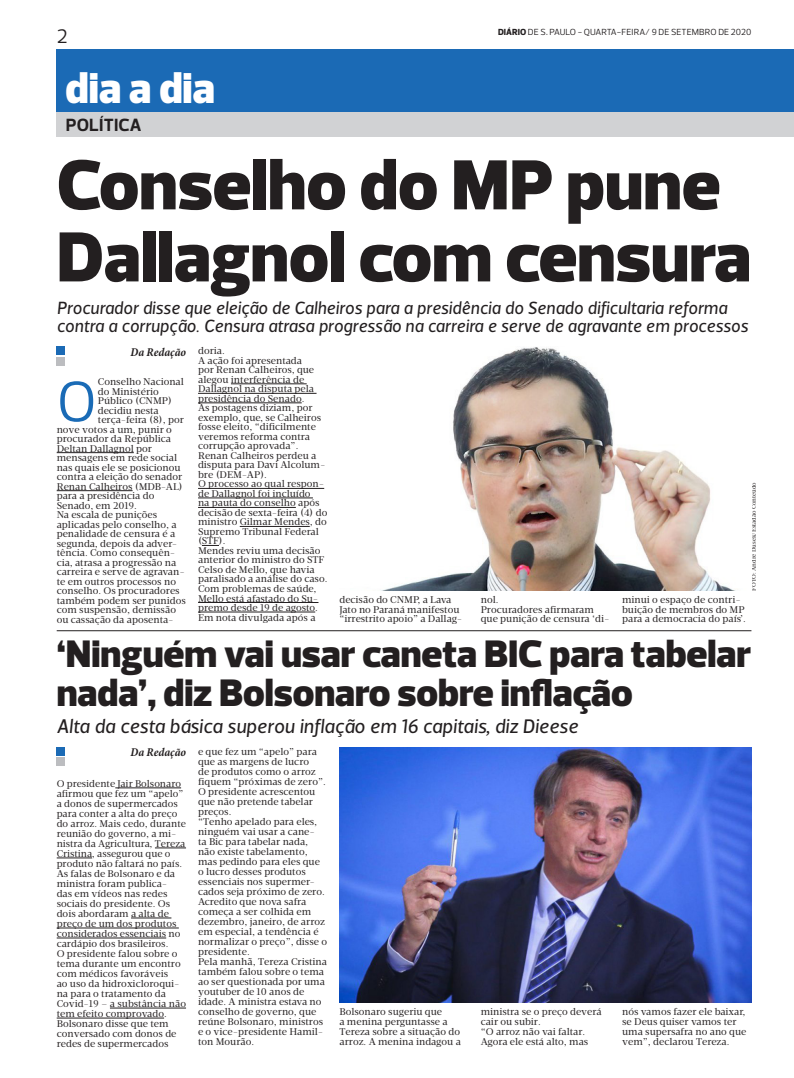
<style>
.page{position:relative;width:794px;height:1078px;background:#fff}
.page>*{position:absolute;margin:0;border:0;box-sizing:border-box;transform-origin:0 0}
.t1{font:900 72px/72px "Prelo";color:#231f20}
.t2{font:58px "Prelo";color:#1a6bb6}
.t3{font:900 44px "Prelo";color:#fff}
.t4{font:900 39px/39px "Prelo";color:#231f20}
.t5{font:italic 20px "Velino Sans";color:#231f20}
.t6{font:20px "Prelo";color:#231f20}
.t7{font:italic 18px/18px "Velino Sans";color:#231f20}
.t8{font:700 18px "Prelo";letter-spacing:.015em;color:#231f20}
.t9{font:italic 700 condensed 12px "Minion Pro";letter-spacing:-.005em;color:#231f20}
.t10{font:10px/10px "Velino Text";color:#231f20}
.t11{font:9px "Prelo";color:#231f20}
.t12{font:6px "Velino Text";color:#231f20}
.s1{font-weight:800}
</style>
<div class="page">
<div style="left:57px;top:50px;width:737px;height:62px;background:#1b6ab5"></div>
<div style="left:57px;top:112px;width:737px;height:25px;background:#d1d2d4"></div>
<hr style="left:57px;top:452px;width:77px;height:1px;background:#231f20">
<hr style="left:57px;top:490px;width:76px;height:1px;background:#231f20">
<div style="left:57px;top:357px;width:8px;height:8px;background:#bcbdc0"></div>
<div style="left:57px;top:347px;width:8px;height:8px;background:#1b6ab5"></div>
<hr style="left:231px;top:383px;width:76px;height:1px;background:#231f20">
<hr style="left:198px;top:393px;width:118px;height:1px;background:#231f20">
<hr style="left:198px;top:402px;width:104px;height:1px;background:#231f20">
<hr style="left:198px;top:488px;width:126px;height:1px;background:#231f20">
<hr style="left:198px;top:497px;width:115px;height:1px;background:#231f20">
<hr style="left:198px;top:507px;width:98px;height:1px;background:#231f20">
<hr style="left:240px;top:526px;width:70px;height:1px;background:#231f20">
<svg style="left:202px;top:545px;width:17px;height:1px"></svg>
<hr style="left:198px;top:602px;width:120px;height:1px;background:#231f20">
<hr style="left:198px;top:611px;width:117px;height:1px;background:#231f20">
<hr style="left:57px;top:630px;width:694px;height:1px;background:#231f20">
<hr style="left:115px;top:787px;width:66px;height:1px;background:#231f20">
<hr style="left:155px;top:847px;width:31px;height:1px;background:#231f20">
<hr style="left:57px;top:857px;width:35px;height:1px;background:#231f20">
<hr style="left:131px;top:917px;width:40px;height:1px;background:#231f20">
<hr style="left:57px;top:927px;width:122px;height:1px;background:#231f20">
<hr style="left:57px;top:937px;width:109px;height:1px;background:#231f20">
<hr style="left:110px;top:1007px;width:76px;height:1px;background:#231f20">
<hr style="left:57px;top:1017px;width:107px;height:1px;background:#231f20">
<div style="left:57px;top:757px;width:8px;height:9px;background:#bcbdc0"></div>
<div style="left:57px;top:747px;width:8px;height:8px;background:#1b6ab5"></div>
<img style="left:339px;top:747px;width:412px;height:254px">
<img style="left:384px;top:347px;width:349px;height:243px">
<h3 class="t6" style="left:57px;top:24px;width:12px">2</h3>
<h3 class="t3" style="left:66px;top:61px;width:151px">dia a dia</h3>
<p class="t11" style="left:498px;top:27px;width:255px"><span class="s1">DIÁRIO</span> DE S. PAULO - QUARTA-FEIRA/ 9 DE SETEMBRO DE 2020</p>
<p class="t8" style="left:66px;top:114px;width:77px">POLÍTICA</p>
<p class="t1" style="left:57px;top:149px;width:696px">Conselho do MP pune<br>Dallagnol com censura</p>
<p class="t7" style="left:57px;top:299px;width:693px">Procurador disse que eleição de Calheiros para a presidência do Senado dificultaria reforma contra a corrupção. Censura atrasa progressão na carreira e serve de agravante em processos</p>
<p class="t9" style="left:130px;top:343px;width:57px">Da Redação</p>
<p class="t2" style="left:57px;top:366px;width:42px">O</p>
<p class="t10" style="left:98px;top:377px;width:88px">Conselho Nacional</p>
<p class="t10" style="left:98px;top:386px;width:62px">do Ministério</p>
<p class="t10" style="left:98px;top:396px;width:76px">Público (CNMP)</p>
<p class="t10" style="left:98px;top:405px;width:62px">decidiu nesta</p>
<p class="t10" style="left:98px;top:415px;width:88px">terça-feira (8), por</p>
<p class="t10" style="left:57px;top:424px;width:117px">nove votos a um, punir o</p>
<p class="t10" style="left:57px;top:434px;width:116px">procurador da República</p>
<p class="t10" style="left:57px;top:443px;width:97px">Deltan Dallagnol por</p>
<p class="t10" style="left:57px;top:453px;width:122px">mensagens em rede social</p>
<p class="t10" style="left:57px;top:462px;width:125px">nas quais ele se posicionou</p>
<p class="t10" style="left:57px;top:472px;width:127px">contra a eleição do senador</p>
<p class="t10" style="left:57px;top:481px;width:128px">Renan Calheiros (MDB-AL)</p>
<p class="t10" style="left:57px;top:491px;width:99px">para a presidência do</p>
<p class="t10" style="left:57px;top:500px;width:82px">Senado, em 2019.</p>
<p class="t10" style="left:57px;top:510px;width:131px;line-height:9.5px">Na escala de punições aplicadas pelo conselho, a penalidade de censura é a segunda, depois da adver&shy;tência. Como consequên&shy;cia, atrasa a progressão na carreira e serve de agravan&shy;te em outros processos no conselho. Os procuradores também podem ser punidos com suspensão, demissão ou cassação da aposenta-</p>
<p class="t10" style="left:198px;top:346px;width:28px">doria.</p>
<p class="t10" style="left:198px;top:356px;width:125px;line-height:9.5px">A ação foi apresentada<br>por Renan Calheiros, que alegou interferência de<br>Dallagnol na disputa pela presidência do Senado.<br>As postagens diziam, por exemplo, que, se Calheiros fosse eleito, “dificilmente veremos reforma contra corrupção aprovada”.</p>
<p class="t10" style="left:198px;top:451px;width:129px;line-height:9.5px">Renan Calheiros perdeu a disputa para Davi Alcolum&shy;bre (DEM-AP).</p>
<p class="t10" style="left:198px;top:479px;width:131px;line-height:9.5px">O processo ao qual respon&shy;de Dallagnol foi incluído<br>na pauta do conselho após decisão de sexta-feira (4) do ministro Gilmar Mendes, do<br>Supremo Tribunal Federal (STF).</p>
<p class="t10" style="left:198px;top:546px;width:131px;line-height:9.5px">Mendes reviu uma decisão anterior do ministro do STF<br>Celso de Mello, que havia paralisado a análise do caso.<br>Com problemas de saúde,<br>Mello está afastado do Su&shy;premo desde 19 de agosto.</p>
<p class="t10" style="left:198px;top:612px;width:119px">Em nota divulgada após a</p>
<p class="t12" style="left:750px;top:590px;width:110px;rotate:-90deg">FOTO: André Dusek/Estadão Conteúdo</p>
<p class="t10" style="left:339px;top:595px;width:124px;line-height:9.5px">decisão do CNMP, a Lava<br>Jato no Paraná manifestou “irrestrito apoio” a Dallag-</p>
<p class="t10" style="left:481px;top:595px;width:19px">nol.</p>
<p class="t10" style="left:481px;top:604px;width:130px;line-height:9.5px">Procuradores afirmaram que punição de censura ‘di-</p>
<p class="t10" style="left:622px;top:595px;width:125px;line-height:9.5px">minui o espaço de contri&shy;buição de membros do MP para a democracia do país’.</p>
<p class="t4" style="left:57px;top:634px;width:696px">‘Ninguém vai usar caneta BIC para tabelar nada’, diz Bolsonaro sobre inflação</p>
<p class="t9" style="left:130px;top:744px;width:57px">Da Redação</p>
<p class="t10" style="left:57px;top:778px;width:131px">O presidente Jair Bolsonaro afirmou que fez um “apelo” a donos de supermercados para conter a alta do preço do arroz. Mais cedo, durante reunião do governo, a mi&shy;nistra da Agricultura, Tereza<br>Cristina, assegurou que o produto não faltará no país.</p>
<p class="t10" style="left:57px;top:868px;width:125px">As falas de Bolsonaro e da ministra foram publica&shy;das em vídeos nas redes sociais do presidente. Os dois abordaram a alta de preço de um dos produtos considerados essenciais no cardápio dos brasileiros.</p>
<p class="t10" style="left:57px;top:948px;width:131px">O presidente falou sobre o tema durante um encontro com médicos favoráveis<br>ao uso da hidroxicloroqui&shy;na para o tratamento da<br>Covid-19 – a substância não tem efeito comprovado.</p>
<p class="t10" style="left:57px;top:1018px;width:121px">Bolsonaro disse que tem conversado com donos de redes de supermercados</p>
<p class="t5" style="left:57px;top:714px;width:523px">Alta da cesta básica superou inflação em 16 capitais, diz Dieese</p>
<p class="t10" style="left:198px;top:746px;width:129px">e que fez um “apelo” para que as margens de lucro<br>de produtos como o arroz fiquem “próximas de zero”.<br>O presidente acrescentou que não pretende tabelar preços.</p>
<p class="t10" style="left:198px;top:816px;width:130px">“Tenho apelado para eles, ninguém vai usar a cane-<br>ta Bic para tabelar nada, não existe tabelamento, mas pedindo para eles que o lucro desses produtos essenciais nos supermer&shy;cados seja próximo de zero.<br>Acredito que nova safra começa a ser colhida em dezembro, janeiro, de arroz em especial, a tendência é normalizar o preço”, disse o presidente.</p>
<p class="t10" style="left:198px;top:956px;width:130px">Pela manhã, Tereza Cristina também falou sobre o tema ao ser questionada por uma youtuber de 10 anos de idade. A ministra estava no conselho de governo, que reúne Bolsonaro, ministros e o vice-presidente Hamil&shy;ton Mourão.</p>
<p class="t10" style="left:339px;top:1006px;width:123px">Bolsonaro sugeriu que<br>a menina perguntasse a<br>Tereza sobre a situação do arroz. A menina indagou a</p>
<p class="t10" style="left:481px;top:1006px;width:123px">ministra se o preço deverá cair ou subir.</p>
<p class="t10" style="left:622px;top:1006px;width:126px">nós vamos fazer ele baixar, se Deus quiser vamos ter uma supersafra no ano que vem”, declarou Tereza.</p>
<p class="t10" style="left:481px;top:1026px;width:109px">“O arroz não vai faltar.<br>Agora ele está alto, mas</p>
</div>
